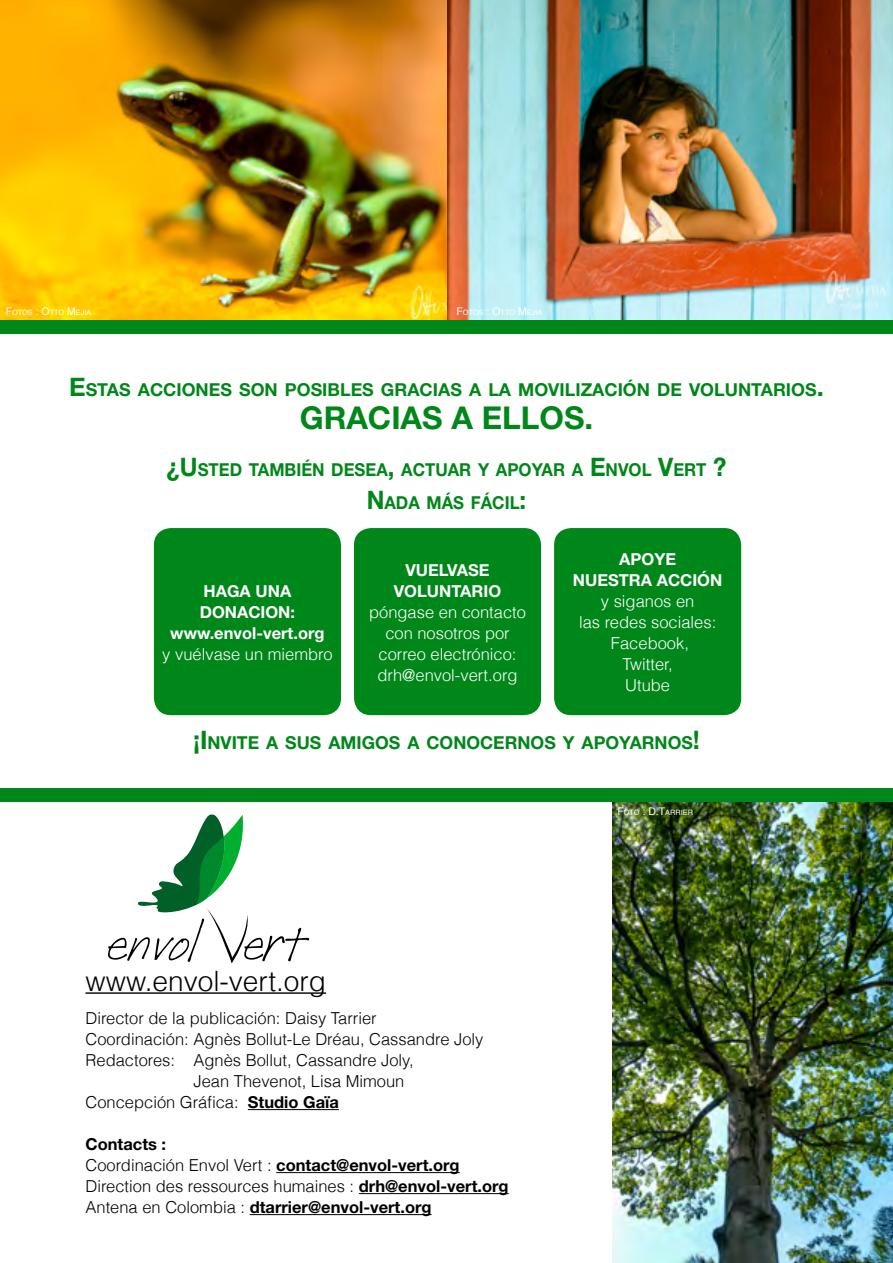
<style>
.page{position:relative;width:893px;height:1263px;background:#fff}
.page>*{position:absolute;margin:0;border:0;box-sizing:border-box;transform-origin:0 0}
.t1{font:700 31.5px "Helvetica Neue";color:#00871a}
.t2{font:300 28.05px "Helvetica";color:#000}
.t3{font:700 17.85px "Helvetica Neue";color:#00871a}
.t4{font:700 17.85px/33px "Helvetica Neue";color:#00871a;scale:.94 1}
.t5{font:300 16.5px/21px "Helvetica";color:#000}
.t6{font:300 16.5px/21px "Helvetica";color:#fff;text-align:center}
.t7{font:700 16.5px/21px "Helvetica Neue";color:#fff;text-align:center}
.t8{font:700 16.5px "Helvetica Neue";color:#000}
.t9{font:7.35px "Helvetica";color:#fff}
.s1{font-size:10.5px}
.s2{font-size:25.5px}
.s3{font-family:"Helvetica Neue";font-weight:700}
.s4{font-family:"Helvetica";font-weight:300}
</style>
<div class="page">
<div style="left:154px;top:528px;width:187px;height:187px;background:#00871a;border-radius:17px"></div>
<div style="left:354px;top:528px;width:187px;height:187px;background:#00871a;border-radius:17px"></div>
<div style="left:554px;top:528px;width:187px;height:187px;background:#00871a;border-radius:17px"></div>
<svg style="left:108px;top:814px;width:201px;height:149px"></svg>
<hr style="left:248px;top:1109px;width:91px;height:1px;background:#000">
<hr style="left:276px;top:1172px;width:184px;height:1px;background:#000">
<hr style="left:359px;top:1193px;width:150px;height:1px;background:#000">
<hr style="left:250px;top:1214px;width:182px;height:1px;background:#000">
<img style="left:0;top:0;width:448px;height:320px">
<img style="left:448px;top:0;width:445px;height:320px">
<img style="left:612px;top:802px;width:281px;height:461px">
<div style="left:0;top:788px;width:893px;height:14px;background:#00871a"></div>
<div style="left:0;top:320px;width:893px;height:13px;background:#00871a"></div>
<hr style="left:86px;top:992px;width:240px;height:2px;background:#000">
<p class="t9" style="left:6px;top:306px;width:87px"><span class="s1">F</span>OTOS <span class="s1">: O</span>TTO <span class="s1">M</span> EJIA</p>
<p class="t9" style="left:456px;top:306px;width:87px"><span class="s1">F</span>OTOS <span class="s1">: O</span>TTO <span class="s1">M</span> EJIA</p>
<p class="t3" style="left:69px;top:378px;width:756px"><span class="s2">E</span>STAS ACCIONES SON POSIBLES GRACIAS A LA MOVILIZACIÓN DE VOLUNTARIOS<span class="s2">.</span></p>
<h1 class="t1" style="left:300px;top:398px;width:45px">Gracias</h1>
<h1 class="t1" style="left:451px;top:398px;width:52px">a ellos</h1>
<h1 class="t1" style="left:584px;top:398px;width:10px">.</h1>
<p class="t4" style="left:367px;top:453px;width:384px;text-indent:81px">AR Y APOYAR A <span class="s2">E</span>NVOL <span class="s2">V</span>ERT <span class="s2">?<br>N</span>ADA MÁS FÁCIL<span class="s2">:</span></p>
<p class="t4" style="left:167px;top:453px;width:275px"><span class="s2">¿U</span>STED TAMBIÉN DESEA<span class="s2">,</span> ACTU</p>
<p class="t7" style="left:573px;top:548px;width:151px">APOYE<br>NUESTRA ACCIÓN</p>
<p class="t6" style="left:579px;top:590px;width:139px">y siganos en<br>las redes sociales:<br>Facebook,<br>Twitter,<br>Utube</p>
<p class="t3" style="left:193px;top:732px;width:508px"><span class="s2">¡I</span> NVITE A SUS AMIGOS A CONOCERNOS Y APOYARNOS<span class="s2">!</span></p>
<p class="t7" style="left:394px;top:559px;width:109px">VUELVASE<br>VOLUNTARIO</p>
<p class="t6" style="left:369px;top:601px;width:158px">póngase en contacto con nosotros por correo electrónico: drh@envol-vert.org</p>
<p class="t7" style="left:170px;top:580px;width:156px">HAGA UNA<br>DONACION: www.envol-vert.org</p>
<p class="t6" style="left:162px;top:643px;width:172px">y vuélvase un miembro</p>
<h2 class="t2" style="left:86px;top:963px;width:242px">www.envol-vert.org</h2>
<p class="t5" style="left:86px;top:1007px;width:293px">Director de la publicación: Daisy Tarrier</p>
<p class="t5" style="left:86px;top:1028px;width:399px">Coordinación: Agnès Bollut-Le Dréau, Cassandre Joly</p>
<p class="t5" style="left:86px;top:1049px;width:330px">Redactores: Agnès Bollut, Cassandre Joly,</p>
<p class="t5" style="left:194px;top:1070px;width:212px">Jean Thevenot, Lisa Mimoun</p>
<p class="t5" style="left:86px;top:1091px;width:255px">Concepción Gráfica: <span class="s3">Studio Gaïa</span></p>
<p class="t8" style="left:86px;top:1134px;width:82px">Contacts :</p>
<p class="t5" style="left:86px;top:1154px;width:425px">Coordinación Envol Vert : <span class="s3">contact@envol-vert.org<br></span>Direction des ressources humaines : <span class="s3">drh@envol-vert.org</span></p>
<p class="t8" style="left:86px;top:1197px;width:348px"><span class="s4">Antena en Colombia :</span> dtarrier@envol-vert.org</p>
<p class="t9" style="left:617px;top:807px;width:77px"><span class="s1">F</span>OTO <span class="s1">: D.T</span>ARRIER</p>
</div>
